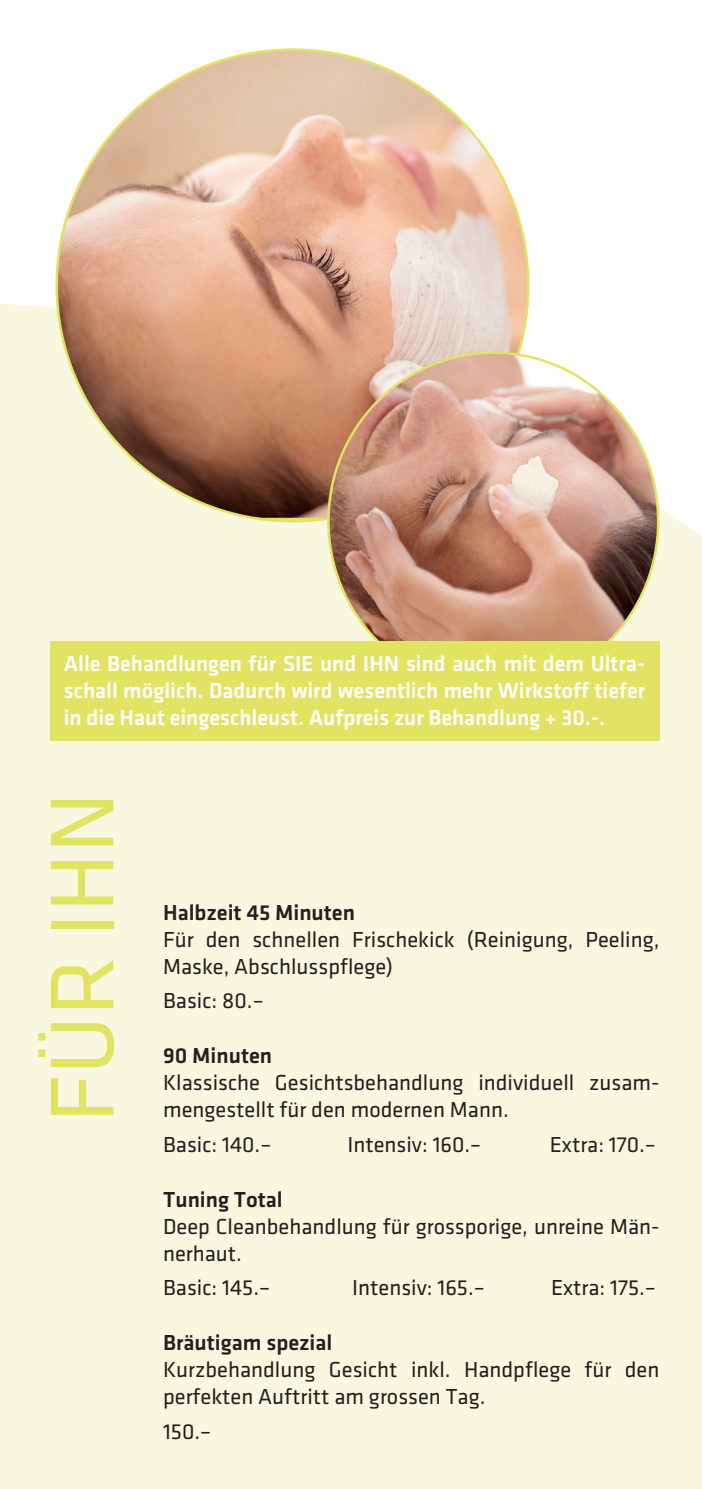
<style>
.page{position:relative;width:702px;height:1489px;background:#fff}
.page>*{position:absolute;margin:0;border:0;box-sizing:border-box;transform-origin:0 0}
.t1{font:93.75px "Klavika";color:#e2e363}
.t2{font:22.5px/27px "Klavika";color:#231f20}
.t3{font:500 22.5px/27px "Klavika";color:#fff;text-align:justify}
.t4{font:500 22.5px "Klavika";color:#231f20}
</style>
<div class="page">
<div style="left:0;top:301px;width:702px;height:1187px;background:#f7f8df"></div>
<img style="left:57px;top:50px;width:471px;height:468px">
<img style="left:328px;top:353px;width:330px;height:288px">
<div style="left:50px;top:641px;width:609px;height:99px;background:#e2e363"></div>
<p class="t3" style="left:64px;top:650px;width:583px">Alle Behandlungen für SIE und IHN sind auch mit dem Ultra&shy;schall möglich. Dadurch wird wesentlich mehr Wirkstoff tiefer in die Haut eingeschleust. Aufpreis zur Behandlung + 30.-.</p>
<h1 class="t1" style="left:34px;top:1122px;width:332px;rotate:-90deg">FÜR IHN</h1>
<p class="t4" style="left:163px;top:900px;width:193px">Halbzeit 45 Minuten</p>
<p class="t2" style="left:163px;top:926px;width:498px">Für den schnellen Frischekick (Reinigung, Peeling,<br>Maske, Abschlusspflege)</p>
<p class="t2" style="left:163px;top:987px;width:102px">Basic: 80.–</p>
<p class="t4" style="left:163px;top:1043px;width:110px">90 Minuten</p>
<p class="t2" style="left:163px;top:1069px;width:498px">Klassische Gesichtsbehandlung individuell zusam&shy;mengestellt für den modernen Mann.</p>
<p class="t2" style="left:163px;top:1130px;width:110px">Basic: 140.–</p>
<p class="t2" style="left:347px;top:1130px;width:135px">Intensiv: 160.–</p>
<p class="t2" style="left:549px;top:1130px;width:108px">Extra: 170.–</p>
<p class="t4" style="left:163px;top:1187px;width:121px">Tuning Total</p>
<p class="t2" style="left:163px;top:1213px;width:498px">Deep Cleanbehandlung für grossporige, unreine Män&shy;nerhaut.</p>
<p class="t2" style="left:163px;top:1274px;width:108px">Basic: 145.–</p>
<p class="t2" style="left:352px;top:1274px;width:134px">Intensiv: 165.–</p>
<p class="t2" style="left:551px;top:1274px;width:106px">Extra: 175.–</p>
<p class="t4" style="left:163px;top:1330px;width:171px">Bräutigam spezial</p>
<p class="t2" style="left:163px;top:1356px;width:498px">Kurzbehandlung Gesicht inkl. Handpflege für den perfekten Auftritt am grossen Tag.</p>
<p class="t2" style="left:163px;top:1417px;width:50px">150.–</p>
</div>
